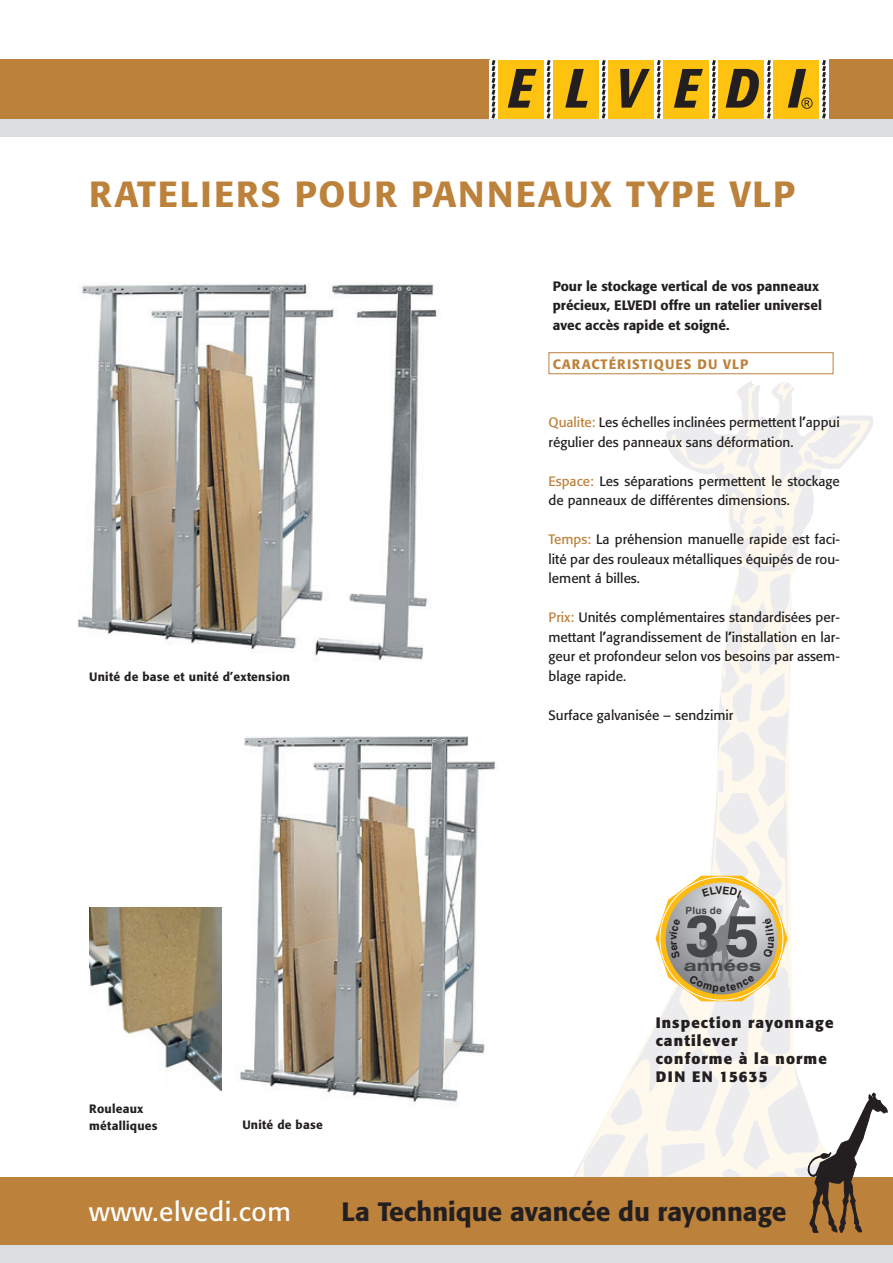
<style>
.page{position:relative;width:893px;height:1263px;background:#fff}
.page>*{position:absolute;margin:0;border:0;box-sizing:border-box;transform-origin:0 0}
.t1{font:800 57.9px "Swiss 721 BT";color:#464748}
.t2{font:500 36px "Formata";letter-spacing:.05em;color:#bc813a}
.t3{font:500 26.25px "Formata";color:#231f20}
.t4{font:26.25px "Formata";letter-spacing:.025em;color:#fff}
.t5{font:700 15px/18px "Formata";letter-spacing:.075em;color:#231f20}
.t6{font:700 expanded 15px "Swiss 721 BT";color:#464748;scale:1.19 1}
.t7{font:13.5px/19.5px "Formata";color:#231f20}
.t8{font:500 13.5px/19.5px "Formata";color:#231f20}
.t9{font:500 13.5px "Formata";letter-spacing:.075em;color:#bc813a}
.t10{font:500 12px/16.5px "Formata";letter-spacing:.02em;color:#231f20}
.t11{font:700 10.05px "Swiss 721 BT";letter-spacing:.02em;color:#464748}
.s1{color:#bc813a}
.s2{font-weight:500}
</style>
<div class="page">
<svg style="left:570px;top:381px;width:303px;height:797px"></svg>
<div style="left:0;top:60px;width:489px;height:59px;background:#bc813a"></div>
<svg style="left:822px;top:60px;width:4px;height:59px"></svg>
<div style="left:773px;top:60px;width:46px;height:59px;background:#fec210"></div>
<div style="left:498px;top:60px;width:46px;height:59px;background:#fec210"></div>
<svg style="left:492px;top:60px;width:3px;height:59px"></svg>
<svg style="left:508px;top:60px;width:305px;height:59px"></svg>
<div style="left:829px;top:60px;width:64px;height:59px;background:#bc813a"></div>
<div style="left:549px;top:352px;width:284px;height:22px;border:1px solid #bc813a"></div>
<img style="left:78px;top:283px;width:359px;height:377px">
<img style="left:240px;top:736px;width:256px;height:369px">
<img style="left:89px;top:907px;width:132px;height:183px">
<div style="left:0;top:1178px;width:893px;height:68px;background:#bc813a"></div>
<div style="left:0;top:119px;width:893px;height:17px;background:#dcdddf"></div>
<div style="left:0;top:1246px;width:893px;height:17px;background:#dcdddf"></div>
<svg style="left:808px;top:1093px;width:79px;height:140px"></svg>
<svg style="left:656px;top:876px;width:132px;height:125px"></svg>
<h2 class="t2" style="left:89px;top:172px;width:707px">RATELIERS POUR PANNEAUX TYPE VLP</h2>
<p class="t10" style="left:89px;top:668px;width:202px">Unité de base et unité d’extension</p>
<p class="t10" style="left:89px;top:1100px;width:70px">Rouleaux métalliques</p>
<p class="t10" style="left:242px;top:1117px;width:82px">Unité de base</p>
<p class="t8" style="left:553px;top:276px;width:271px">Pour le stockage vertical de vos panneaux précieux, ELVEDI offre un ratelier universel avec accès rapide et soigné.</p>
<p class="t9" style="left:553px;top:356px;width:197px">CARACTÉRISTIQUES DU VLP</p>
<p class="t7" style="left:549px;top:413px;width:293px"><span class="s1">Qualite:</span> Les échelles inclinées permettent l<span class="s2">’</span>appui régulier des panneaux sans déformation.</p>
<p class="t7" style="left:549px;top:471px;width:293px"><span class="s1">Espace:</span> Les séparations permettent le stockage de panneaux de différentes dimensions.</p>
<p class="t7" style="left:549px;top:530px;width:293px;text-align:justify"><span class="s1">Temps:</span> La préhension manuelle rapide est faci&shy;lité par des rouleaux métalliques équipés de rou&shy;lement á billes.</p>
<p class="t7" style="left:549px;top:608px;width:293px;text-align:justify"><span class="s1">Prix:</span> Unités complémentaires standardisées per&shy;mettant l<span class="s2">’</span>agrandissement de l<span class="s2">’</span>installation en lar&shy;geur et profondeur selon vos besoins par assem&shy;blage rapide.</p>
<p class="t7" style="left:549px;top:705px;width:186px">Surface galvanisée – sendzimir</p>
<p class="t11" style="left:686px;top:904px;width:38px">Plus de</p>
<h1 class="t1" style="left:685px;top:900px;width:76px">35</h1>
<p class="t6" style="left:684px;top:956px;width:67px">années</p>
<p class="t5" style="left:656px;top:1013px;width:179px">Inspection rayonnage cantilever<br>conforme à la norme<br>DIN EN 15635</p>
<h3 class="t4" style="left:89px;top:1196px;width:203px">www.elvedi.com</h3>
<h3 class="t3" style="left:342px;top:1196px;width:447px">La Technique avancée du rayonnage</h3>
</div>
